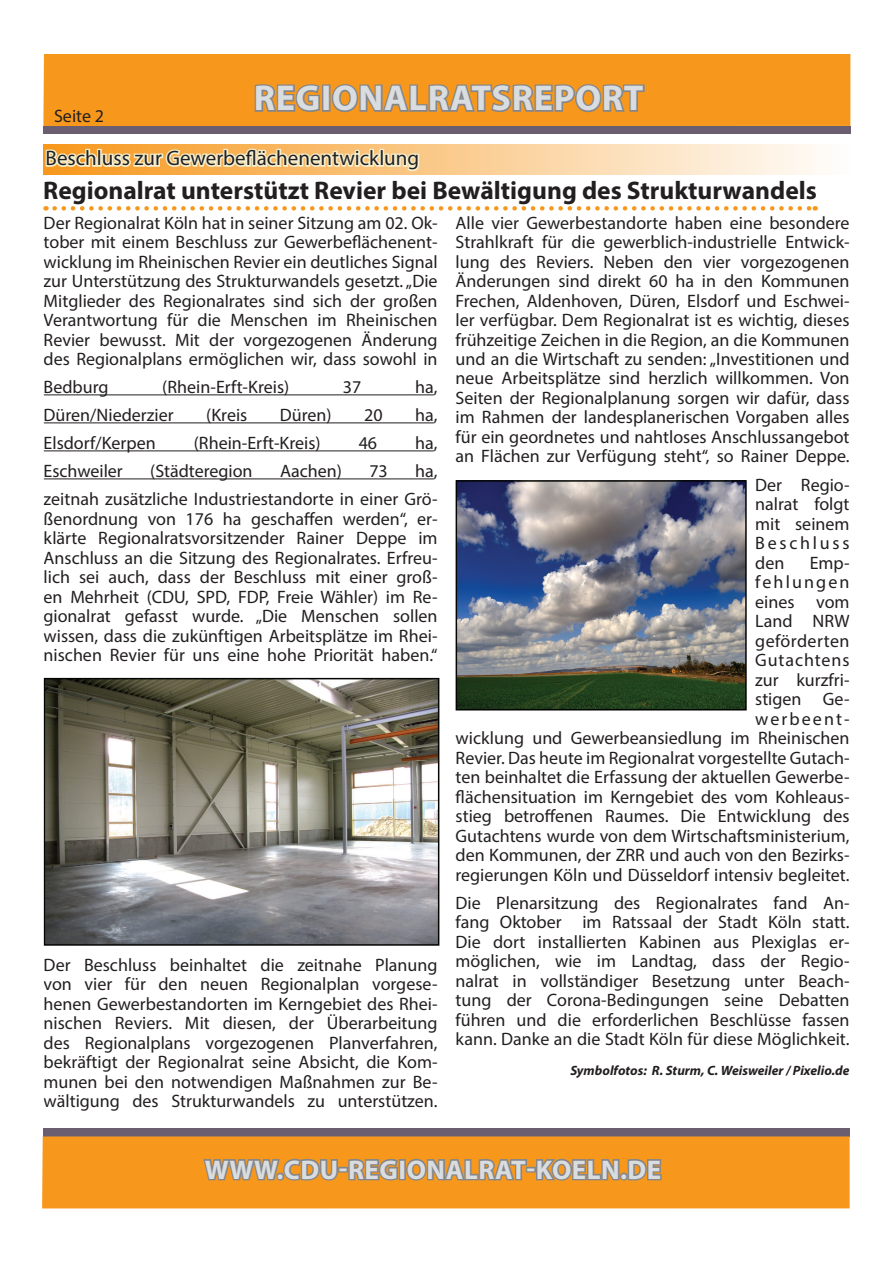
<style>
.page{position:relative;width:893px;height:1263px;background:#fff}
.page>*{position:absolute;margin:0;border:0;box-sizing:border-box;transform-origin:0 0}
.t1{font:700 36px "Myriad Pro";letter-spacing:.02em;color:#dadde0}
.t2{font:700 27px "Myriad Pro";letter-spacing:.02em;color:#dadde0}
.t3{font:700 25.5px "Myriad Pro";color:#231f20}
.t4{font:21px "Myriad Pro";color:#231f20}
.t5{font:18px/19.5px "Myriad Pro";color:#231f20;text-align:justify}
.t6{font:italic 700 13.5px "Myriad Pro";color:#231f20}
</style>
<div class="page">
<div style="left:43px;top:54px;width:807px;height:72px;background:#f7981d"></div>
<div style="left:43px;top:126px;width:807px;height:8px;background:#6b5e71"></div>
<div style="left:43px;top:1129px;width:807px;height:8px;background:#6b5e71"></div>
<div style="left:42px;top:1136px;width:808px;height:72px;background:#f7981d"></div>
<svg style="left:202px;top:1128px;width:137px;height:81px;background:#d38f3a"></svg>
<div style="left:338px;top:1167px;width:10px;height:5px;border:3px solid #848689"></div>
<svg style="left:347px;top:1156px;width:52px;height:26px"></svg>
<div style="left:399px;top:1159px;width:7px;height:21px;border:3px solid #848689"></div>
<svg style="left:405px;top:1139px;width:124px;height:44px;background:#d1923f"></svg>
<div style="left:526px;top:1167px;width:10px;height:5px;border:3px solid #848689"></div>
<svg style="left:535px;top:1156px;width:128px;height:27px;background:#b78d58"></svg>
<hr style="left:44px;top:394px;width:390px;height:1px;background:#231f20">
<hr style="left:44px;top:422px;width:390px;height:1px;background:#231f20">
<hr style="left:44px;top:450px;width:390px;height:1px;background:#231f20">
<hr style="left:44px;top:478px;width:390px;height:1px;background:#231f20">
<img style="left:47px;top:681px;width:389px;height:262px">
<div style="left:44px;top:678px;width:395px;height:268px;border:2px solid #040503"></div>
<img style="left:459px;top:483px;width:285px;height:224px">
<div style="left:456px;top:480px;width:291px;height:230px;border:2px solid #040503"></div>
<div style="left:43px;top:144px;width:807px;height:30px;background:#fefcf8"></div>
<svg style="left:44px;top:54px;width:772px;height:157px"></svg>
<p class="t5" style="left:54px;top:105px;width:52px">Seite 2</p>
<h1 class="t1" style="left:254px;top:75px;width:391px">Regionalratsreport</h1>
<p class="t4" style="left:46px;top:145px;width:375px">Beschluss zur Gewerbeflächenentwicklung</p>
<h3 class="t3" style="left:43px;top:174px;width:775px">Regionalrat unterstützt Revier bei Bewältigung des Strukturwandels</h3>
<p class="t5" style="left:44px;top:212px;width:395px">Der Regionalrat Köln hat in seiner Sitzung am 02. Ok&shy;tober mit einem Beschluss zur Gewerbeflächenent&shy;wicklung im Rheinischen Revier ein deutliches Signal zur Unterstützung des Strukturwandels gesetzt. „Die Mitglieder des Regionalrates sind sich der großen Verantwortung für die Menschen im Rheinischen Revier bewusst. Mit der vorgezogenen Änderung des Regionalplans ermöglichen wir, dass sowohl in</p>
<p class="t5" style="left:44px;top:377px;width:66px">Bedburg</p>
<p class="t5" style="left:162px;top:377px;width:128px">(Rhein-Erft-Kreis)</p>
<p class="t5" style="left:343px;top:377px;width:20px">37</p>
<p class="t5" style="left:415px;top:377px;width:24px">ha,</p>
<p class="t5" style="left:44px;top:405px;width:132px">Düren/Niederzier</p>
<p class="t5" style="left:206px;top:405px;width:43px">(Kreis</p>
<p class="t5" style="left:280px;top:405px;width:53px">Düren)</p>
<p class="t5" style="left:364px;top:405px;width:20px">20</p>
<p class="t5" style="left:415px;top:405px;width:24px">ha,</p>
<p class="t5" style="left:44px;top:433px;width:114px">Elsdorf/Kerpen</p>
<p class="t5" style="left:194px;top:433px;width:128px">(Rhein-Erft-Kreis)</p>
<p class="t5" style="left:359px;top:433px;width:20px">46</p>
<p class="t5" style="left:415px;top:433px;width:24px">ha,</p>
<p class="t5" style="left:44px;top:461px;width:81px">Eschweiler</p>
<p class="t5" style="left:150px;top:461px;width:104px">(Städteregion</p>
<p class="t5" style="left:280px;top:461px;width:63px">Aachen)</p>
<p class="t5" style="left:369px;top:461px;width:20px">73</p>
<p class="t5" style="left:44px;top:457px;width:395px;line-height:28px;text-align:right">ha,<br>zeitnah zusätzliche Industriestandorte in einer Grö-</p>
<p class="t5" style="left:44px;top:508px;width:395px">ßenordnung von 176 ha geschaffen werden“, er&shy;klärte Regionalratsvorsitzender Rainer Deppe im Anschluss an die Sitzung des Regionalrates. Erfreu&shy;lich sei auch, dass der Beschluss mit einer groß&shy;en Mehrheit (CDU, SPD, FDP, Freie Wähler) im Re&shy;gionalrat gefasst wurde. „Die Menschen sollen wissen, dass die zukünftigen Arbeitsplätze im Rhei&shy;nischen Revier für uns eine hohe Priorität haben.“</p>
<p class="t5" style="left:44px;top:954px;width:395px">Der Beschluss beinhaltet die zeitnahe Planung von vier für den neuen Regionalplan vorgese&shy;henen Gewerbestandorten im Kerngebiet des Rhei&shy;nischen Reviers. Mit diesen, der Überarbeitung des Regionalplans vorgezogenen Planverfahren, bekräftigt der Regionalrat seine Absicht, die Kom&shy;munen bei den notwendigen Maßnahmen zur Be&shy;wältigung des Strukturwandels zu unterstützen.</p>
<p class="t5" style="left:456px;top:212px;width:395px">Alle vier Gewerbestandorte haben eine besondere Strahlkraft für die gewerblich-industrielle Entwick&shy;lung des Reviers. Neben den vier vorgezogenen Änderungen sind direkt 60 ha in den Kommunen Frechen, Aldenhoven, Düren, Elsdorf und Eschwei&shy;ler verfügbar. Dem Regionalrat ist es wichtig, dieses frühzeitige Zeichen in die Region, an die Kommunen und an die Wirtschaft zu senden: „Investitionen und neue Arbeitsplätze sind herzlich willkommen. Von Seiten der Regionalplanung sorgen wir dafür, dass im Rahmen der landesplanerischen Vorgaben alles für ein geordnetes und nahtloses Anschlussangebot an Flächen zur Verfügung steht“, so Rainer Deppe.</p>
<p class="t5" style="left:755px;top:474px;width:96px">Der Regio&shy;nalrat folgt mit seinem Beschluss den</p>
<p class="t5" style="left:456px;top:552px;width:395px;text-align:right">Emp-<br>fehlungen<br>eines vom<br>Land NRW<br>geförderten<br>Gutachtens<br>zur kurzfri-<br>stigen Ge-<br>werbeent-<br>wicklung und Gewerbeansiedlung im Rheinischen<br>Revier. Das heute im Regionalrat vorgestellte Gutach&shy;ten beinhaltet die Erfassung der aktuellen Gewerbe&shy;flächensituation im Kerngebiet des vom Kohleaus&shy;stieg betroffenen Raumes. Die Entwicklung des<br>Gutachtens wurde von dem Wirtschaftsministerium, den Kommunen, der ZRR und auch von den Bezirks&shy;regierungen Köln und Düsseldorf intensiv begleitet.</p>
<p class="t5" style="left:456px;top:892px;width:395px">Die Plenarsitzung des Regionalrates fand An&shy;fang Oktober im Ratssaal der Stadt Köln statt.<br>Die dort installierten Kabinen aus Plexiglas er&shy;möglichen, wie im Landtag, dass der Regio&shy;nalrat in vollständiger Besetzung unter Beach&shy;tung der Corona-Bedingungen seine Debatten führen und die erforderlichen Beschlüsse fassen kann. Danke an die Stadt Köln für diese Möglichkeit.</p>
<p class="t6" style="left:570px;top:1061px;width:281px">Symbolfotos: R. Sturm, C. Weisweiler / Pixelio.de</p>
<h2 class="t2" style="left:205px;top:1152px;width:458px">www.cdu-regionalrat-koeln.de</h2>
</div>
